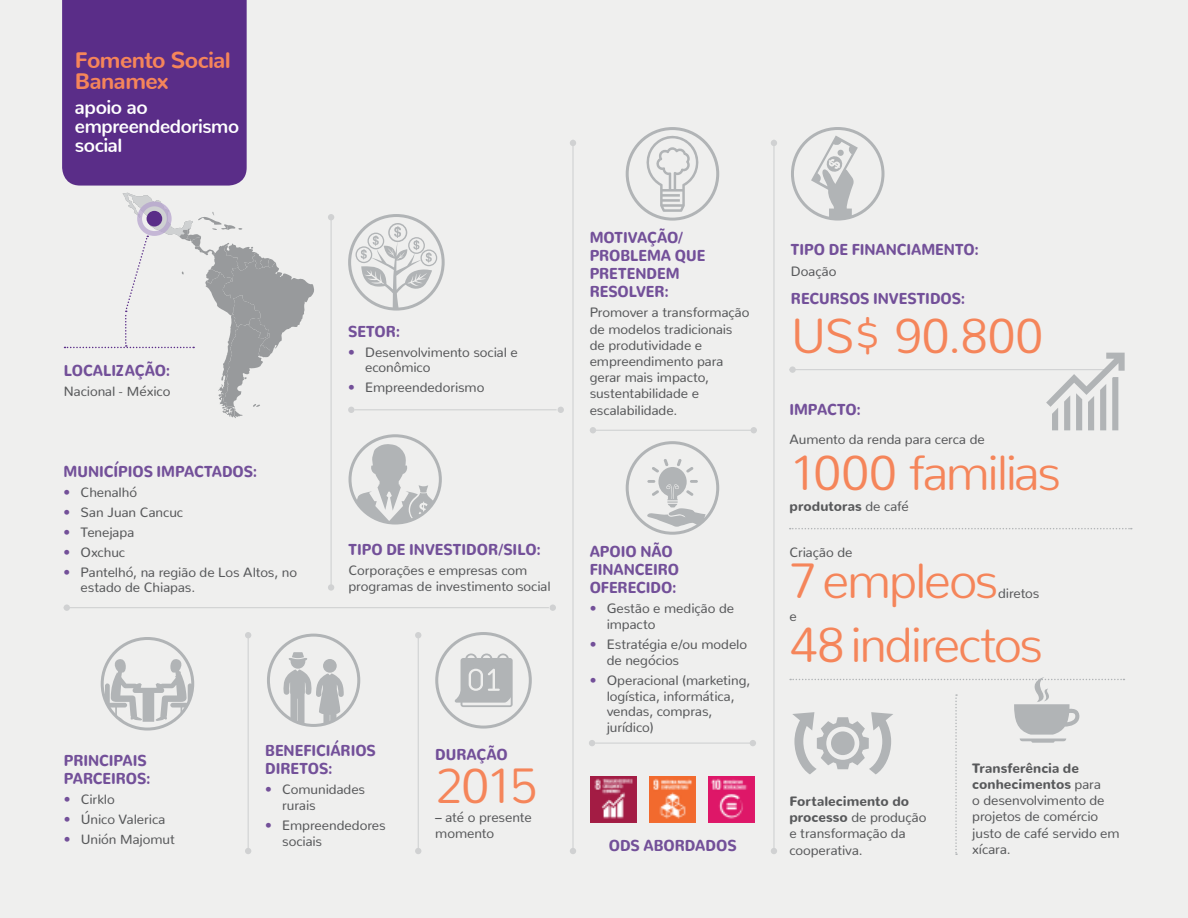
<style>
.page{position:relative;width:1188px;height:918px;background:#efefee}
.page>*{position:absolute;margin:0;border:0;box-sizing:border-box;transform-origin:0 0}
.t1{font:300 49.2px "Nunito";letter-spacing:-.045em;color:#f5855a}
.t2{font:800 22.35px/20.9px "Nunito";letter-spacing:-.025em;color:#f5855a}
.t3{font:700 19.2px/19.2px "Nunito";letter-spacing:-.02em;color:#fff}
.t4{font:900 15.75px/18px "Nunito";letter-spacing:-.005em;color:#735099;scale:.9 1}
.t5{font:13.5px/16.2px "Nunito";letter-spacing:-.005em;color:#58595b}
.t6{font:900 13.5px "Nunito";letter-spacing:.005em;color:#58595b}
.s1{font-weight:600;color:#735099}
.s2{font-weight:400}
.s3{font-weight:900}
</style>
<div class="page">
<svg style="left:105px;top:657px;width:87px;height:65px"></svg>
<div style="left:101px;top:637px;width:93px;height:94px;border:3px solid #b1b4b6;border-radius:50%"></div>
<svg style="left:646px;top:459px;width:60px;height:69px"></svg>
<div style="left:626px;top:441px;width:93px;height:94px;border:3px solid #b1b4b6;border-radius:50%"></div>
<svg style="left:283px;top:652px;width:61px;height:73px"></svg>
<div style="left:267px;top:634px;width:93px;height:93px;border:3px solid #b1b4b6;border-radius:50%"></div>
<svg style="left:811px;top:136px;width:47px;height:81px"></svg>
<div style="left:791px;top:127px;width:94px;height:94px;border:3px solid #b1b4b6;border-radius:50%"></div>
<img style="left:591px;top:776px;width:46px;height:46px">
<img style="left:650px;top:776px;width:46px;height:46px">
<img style="left:709px;top:776px;width:46px;height:46px">
<svg style="left:455px;top:654px;width:58px;height:53px"></svg>
<div style="left:435px;top:632px;width:97px;height:97px;border:3px solid #b1b4b6;border-radius:50%"></div>
<svg style="left:790px;top:528px;width:342px;height:1px"></svg>
<hr style="left:572px;top:140px;width:2px;height:713px;background:#b1b4b6">
<svg style="left:570px;top:140px;width:6px;height:6px"></svg>
<svg style="left:570px;top:848px;width:6px;height:6px"></svg>
<hr style="left:773px;top:140px;width:2px;height:713px;background:#b1b4b6">
<svg style="left:771px;top:140px;width:6px;height:6px"></svg>
<svg style="left:771px;top:848px;width:6px;height:6px"></svg>
<hr style="left:789px;top:369px;width:321px;height:1px;background:#b1b4b6">
<div style="left:789px;top:366px;width:7px;height:7px;background:#d0d1d2;border-radius:50%"></div>
<hr style="left:64px;top:607px;width:485px;height:1px;background:#b1b4b6">
<div style="left:550px;top:604px;width:6px;height:7px;background:#d0d1d2;border-radius:50%"></div>
<div style="left:64px;top:604px;width:6px;height:7px;background:#d0d1d2;border-radius:50%"></div>
<hr style="left:248px;top:637px;width:1px;height:211px;background:#b1b4b6">
<svg style="left:245px;top:632px;width:6px;height:6px"></svg>
<svg style="left:245px;top:848px;width:6px;height:6px"></svg>
<hr style="left:418px;top:637px;width:1px;height:211px;background:#b1b4b6">
<svg style="left:415px;top:632px;width:6px;height:6px"></svg>
<svg style="left:415px;top:848px;width:6px;height:6px"></svg>
<hr style="left:331px;top:219px;width:1px;height:366px;background:#b1b4b6">
<svg style="left:328px;top:214px;width:6px;height:6px"></svg>
<div style="left:328px;top:584px;width:6px;height:7px;background:#d0d1d2;border-radius:50%"></div>
<svg style="left:355px;top:443px;width:82px;height:78px"></svg>
<div style="left:349px;top:434px;width:93px;height:91px;border:3px solid #b1b4b6;border-radius:50%"></div>
<svg style="left:355px;top:223px;width:82px;height:84px"></svg>
<div style="left:348px;top:214px;width:97px;height:97px;border:3px solid #b1b4b6;border-radius:50%"></div>
<hr style="left:354px;top:409px;width:203px;height:1px;background:#b1b4b6">
<svg style="left:558px;top:407px;width:6px;height:6px"></svg>
<svg style="left:348px;top:407px;width:6px;height:6px"></svg>
<hr style="left:596px;top:430px;width:161px;height:1px;background:#b1b4b6">
<svg style="left:751px;top:427px;width:6px;height:6px"></svg>
<svg style="left:590px;top:427px;width:6px;height:6px"></svg>
<hr style="left:595px;top:743px;width:161px;height:1px;background:#b1b4b6">
<svg style="left:750px;top:740px;width:6px;height:6px"></svg>
<svg style="left:589px;top:740px;width:6px;height:6px"></svg>
<div style="left:62px;top:0;width:185px;height:186px;background:#5a2d88"></div>
<svg style="left:65px;top:193px;width:249px;height:225px"></svg>
<div style="left:147px;top:211px;width:15px;height:16px;background:#5a2d88;border-radius:50%"></div>
<div style="left:137px;top:201px;width:35px;height:35px;border:5px solid #b3a0cd;border-radius:50%"></div>
<svg style="left:790px;top:677px;width:334px;height:178px"></svg>
<svg style="left:1046px;top:353px;width:79px;height:77px"></svg>
<svg style="left:643px;top:132px;width:59px;height:80px"></svg>
<div style="left:626px;top:127px;width:93px;height:94px;border:3px solid #b1b4b6;border-radius:50%"></div>
<h2 class="t2" style="left:75px;top:47px;width:157px">Fomento Social<br>Banamex</h2>
<h3 class="t3" style="left:75px;top:95px;width:166px">apoio ao empreendedorismo social</h3>
<p class="t4" style="left:64px;top:359px;width:120px">LOCALIZAÇÃO:</p>
<p class="t5" style="left:64px;top:382px;width:108px">Nacional - México</p>
<p class="t4" style="left:64px;top:460px;width:217px">MUNICÍPIOS IMPACTADOS:</p>
<p class="t5" style="left:64px;top:482px;width:75px"><span class="s1">•</span> Chenalhó</p>
<p class="t5" style="left:64px;top:502px;width:121px"><span class="s1">•</span> San Juan Cancuc</p>
<p class="t5" style="left:64px;top:522px;width:72px"><span class="s1">•</span> Tenejapa</p>
<p class="t5" style="left:64px;top:542px;width:63px"><span class="s1">•</span> Oxchuc</p>
<p class="t5" style="left:81px;top:563px;width:218px;line-height:15.8px;text-indent:-17px"><span class="s1">•</span> Pantelhó, na região de Los Altos, no estado de Chiapas.</p>
<p class="t4" style="left:348px;top:320px;width:59px">SETOR:</p>
<p class="t5" style="left:365px;top:342px;width:154px;line-height:15.8px;text-indent:-17px"><span class="s1">•</span> Desenvolvimento social e econômico</p>
<p class="t5" style="left:348px;top:378px;width:138px"><span class="s1">•</span> Empreendedorismo</p>
<p class="t4" style="left:349px;top:538px;width:215px">TIPO DE INVESTIDOR/SILO:</p>
<p class="t5" style="left:349px;top:561px;width:204px">Corporações e empresas com programas de investimento social</p>
<p class="t4" style="left:64px;top:749px;width:98px">PRINCIPAIS<br>PARCEIROS:</p>
<p class="t5" style="left:64px;top:789px;width:52px"><span class="s1">•</span> Cirklo</p>
<p class="t5" style="left:64px;top:809px;width:103px"><span class="s1">•</span> Único Valerica</p>
<p class="t5" style="left:64px;top:829px;width:113px"><span class="s1">•</span> Unión Majomut</p>
<p class="t4" style="left:265px;top:739px;width:124px">BENEFICIÁRIOS<br>DIRETOS:</p>
<p class="t5" style="left:282px;top:780px;width:85px;line-height:15.8px;text-indent:-17px"><span class="s1">•</span> Comunidades rurais</p>
<p class="t5" style="left:282px;top:816px;width:105px;line-height:15.8px;text-indent:-17px"><span class="s1">•</span> Empreendedores sociais</p>
<p class="t4" style="left:435px;top:743px;width:82px">DURAÇÃO</p>
<h1 class="t1" style="left:435px;top:744px;width:103px">2015</h1>
<p class="t5" style="left:435px;top:807px;width:98px">– até o presente momento</p>
<p class="t4" style="left:590px;top:226px;width:130px">MOTIVAÇÃO/<br>PROBLEMA QUE<br>PRETENDEM<br>RESOLVER:</p>
<p class="t5" style="left:590px;top:303px;width:161px">Promover a transformação de modelos tradicionais de produtividade e empreendimento para gerar mais impacto, sustentabilidade e escalabilidade.</p>
<p class="t4" style="left:590px;top:541px;width:101px">APOIO NÃO<br>FINANCEIRO<br>OFERECIDO:</p>
<p class="t5" style="left:607px;top:599px;width:129px;line-height:15.8px;text-indent:-17px"><span class="s1">•</span> Gestão e medição de impacto</p>
<p class="t5" style="left:607px;top:635px;width:142px;line-height:15.8px;text-indent:-17px"><span class="s1">•</span> Estratégia e/ou modelo de negócios</p>
<p class="t5" style="left:607px;top:671px;width:145px;line-height:15.8px;text-indent:-17px"><span class="s1">•</span> Operacional (marketing, logística, informática, vendas, compras, jurídico)</p>
<p class="t4" style="left:609px;top:834px;width:144px">ODS ABORDADOS</p>
<p class="t4" style="left:791px;top:239px;width:210px">TIPO DE FINANCIAMENTO:</p>
<p class="t5" style="left:791px;top:261px;width:47px">Doação</p>
<p class="t4" style="left:791px;top:288px;width:195px">RECURSOS INVESTIDOS:</p>
<h1 class="t1" style="left:791px;top:294px;width:254px">US$ 90.800</h1>
<p class="t4" style="left:789px;top:398px;width:81px">IMPACTO:</p>
<p class="t5" style="left:789px;top:430px;width:197px">Aumento da renda para cerca de</p>
<h1 class="t1" style="left:789px;top:431px;width:273px">1000 familias</h1>
<p class="t6" style="left:789px;top:494px;width:121px">produtoras <span class="s2">de café</span></p>
<p class="t5" style="left:789px;top:542px;width:65px">Criação de</p>
<h1 class="t1" style="left:789px;top:539px;width:211px">7 empleos</h1>
<p class="t5" style="left:998px;top:584px;width:43px">diretos</p>
<p class="t5" style="left:789px;top:607px;width:9px">e</p>
<h1 class="t1" style="left:789px;top:603px;width:255px">48 indirectos</h1>
<p class="t5" style="left:789px;top:792px;width:139px"><span class="s3">Fortalecimento do processo</span> de produção e transformação da cooperativa.</p>
<p class="t5" style="left:972px;top:759px;width:149px"><span class="s3">Transferência de conhecimentos</span> para<br>o desenvolvimento de projetos de comércio justo de café servido em xícara.</p>
</div>
